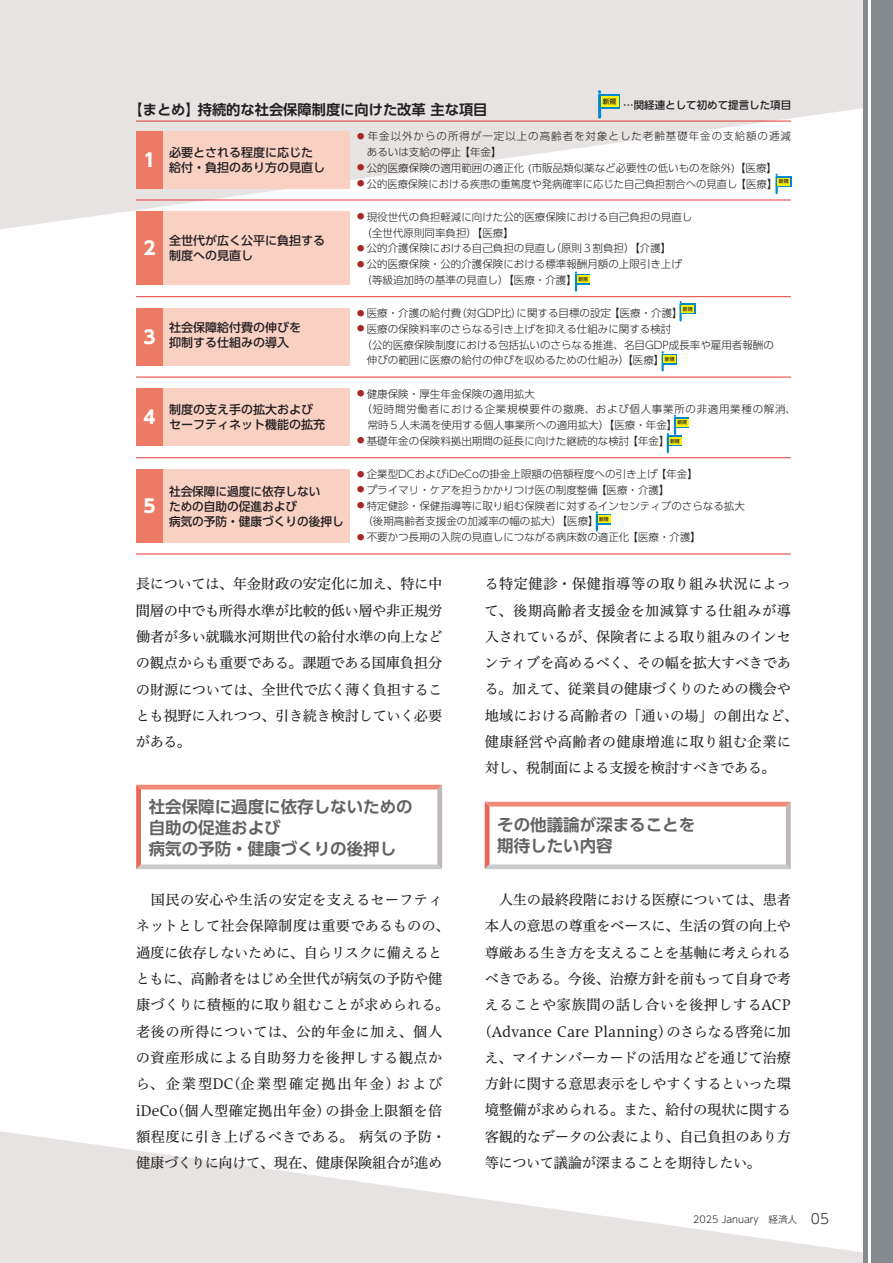
<style>
.page{position:relative;width:893px;height:1263px;background:#fff}
.page>*{position:absolute;margin:0;border:0;box-sizing:border-box;transform-origin:0 0}
.t1{font:700 18.15px "UD Shin Go Pro";color:#fff}
.t2{font:700 16.5px/21px "UD Shin Go Pro De";color:#636366}
.t3{font:14.25px/26.2px "Hiragino UD Serif Std W4";letter-spacing:-.015em;color:#231f20;text-align:justify}
.t4{font:14.25px/26.2px "Hiragino UD Serif Std W4";letter-spacing:.015em;color:#231f20}
.t5{font:14.25px "Hiragino UD Serif Std W4";letter-spacing:.005em;color:#231f20}
.t6{font:700 14.25px "UD Shin Go Pro De";color:#231f20}
.t7{font:14.25px "Hiragino UD Serif Std W4";letter-spacing:.02em;color:#231f20}
.t8{font:500 12px/15px "UD Shin Go Pro";color:#231f20}
.t9{font:300 10.5px/15.8px "UD Shin Go Pro";color:#231f20}
.t10{font:300 10.5px/15.8px "UD Shin Go Pro";letter-spacing:.09em;color:#231f20}
.t11{font:500 10.5px "UD Shin Go Pro";color:#231f20}
.t12{font:300 9.6px "UD Shin Go Pro";color:#231f20}
.t13{font:500 6.75px "UD Shin Go Pro";color:#231f20}
.t14{font:500 4.8px "UD Shin Go Pro";color:#231f20}
.s1{font-size:7.35px;color:#a82726}
.s2{font-size:13.8px}
</style>
<div class="page">
<svg style="left:0;top:0;width:863px;height:229px;fill:#e6e3e2"></svg>
<svg style="left:0;top:1131px;width:863px;height:132px;fill:#e6e3e2"></svg>
<hr style="left:863px;top:0;width:4px;height:1263px;background:#858a8e">
<div style="left:872px;top:0;width:21px;height:1263px;background:#858a8e"></div>
<svg style="left:136px;top:785px;width:306px;height:84px"></svg>
<svg style="left:485px;top:802px;width:306px;height:67px"></svg>
<div style="left:162px;top:131px;width:188px;height:58px;background:#f9d1c3"></div>
<div style="left:136px;top:131px;width:27px;height:58px;background:#ec7a65"></div>
<hr style="left:598px;top:93px;width:3px;height:26px;background:#0089cf;border-radius:2px">
<svg style="left:601px;top:94px;width:19px;height:14px"></svg>
<div style="left:601px;top:96px;width:17px;height:11px;background:#fff101"></div>
<hr style="left:775px;top:176px;width:3px;height:18px;background:#0089cf">
<svg style="left:777px;top:176px;width:14px;height:11px"></svg>
<div style="left:778px;top:178px;width:12px;height:7px;background:#fff101"></div>
<svg style="left:575px;top:271px;width:2px;height:21px"></svg>
<svg style="left:576px;top:274px;width:14px;height:10px"></svg>
<div style="left:577px;top:275px;width:12px;height:8px;background:#fff101"></div>
<hr style="left:679px;top:303px;width:3px;height:18px;background:#0089cf">
<svg style="left:681px;top:304px;width:14px;height:10px"></svg>
<div style="left:682px;top:305px;width:12px;height:8px;background:#fff101"></div>
<div style="left:675px;top:418px;width:14px;height:10px;background:#fff101"></div>
<svg style="left:667px;top:415px;width:9px;height:38px"></svg>
<svg style="left:668px;top:436px;width:14px;height:10px"></svg>
<div style="left:669px;top:437px;width:12px;height:8px;background:#fff101"></div>
<svg style="left:596px;top:511px;width:2px;height:20px"></svg>
<svg style="left:597px;top:514px;width:14px;height:10px"></svg>
<div style="left:598px;top:515px;width:12px;height:8px;background:#fff101"></div>
<svg style="left:662px;top:351px;width:2px;height:20px"></svg>
<svg style="left:663px;top:354px;width:14px;height:10px"></svg>
<div style="left:664px;top:355px;width:12px;height:8px;background:#fff101"></div>
<div style="left:162px;top:212px;width:188px;height:73px;background:#f9d1c3"></div>
<div style="left:136px;top:212px;width:27px;height:73px;background:#ec7a65"></div>
<div style="left:162px;top:308px;width:188px;height:58px;background:#f9d1c3"></div>
<div style="left:136px;top:308px;width:27px;height:58px;background:#ec7a65"></div>
<div style="left:162px;top:388px;width:188px;height:58px;background:#f9d1c3"></div>
<div style="left:136px;top:388px;width:27px;height:58px;background:#ec7a65"></div>
<div style="left:162px;top:469px;width:188px;height:73px;background:#f9d1c3"></div>
<div style="left:136px;top:469px;width:27px;height:73px;background:#ec7a65"></div>
<hr style="left:136px;top:457px;width:655px;height:1px;background:#e33a38">
<hr style="left:136px;top:554px;width:655px;height:1px;background:#e33a38">
<hr style="left:136px;top:377px;width:655px;height:1px;background:#e33a38">
<hr style="left:136px;top:296px;width:655px;height:1px;background:#e33a38">
<hr style="left:136px;top:200px;width:655px;height:1px;background:#e33a38">
<hr style="left:136px;top:121px;width:655px;height:1px;background:#e33a38">
<h3 class="t6" style="left:129px;top:98px;width:361px">【まとめ】持続的な社会保障制度に向けた改革 主な項目</h3>
<p class="t13" style="left:603px;top:96px;width:15px">新規</p>
<p class="t11" style="left:623px;top:97px;width:169px">…関経連として初めて提言した項目</p>
<p class="t8" style="left:141px;top:144px;width:186px;text-indent:28px">必要とされる程度に応じた<br><sup>１</sup> 給付・負担のあり方の見直し</p>
<p class="t8" style="left:143px;top:233px;width:183px;text-indent:26px">全世代が広く公平に負担する<br><sup>2</sup> 制度への見直し</p>
<p class="t8" style="left:143px;top:319px;width:159px;text-indent:26px">社会保障給付費の伸びを<br><sup>3</sup> 抑制する仕組みの導入</p>
<p class="t8" style="left:143px;top:402px;width:183px;text-indent:26px">制度の支え手の拡大および<br><sup>4</sup> セーフティネット機能の拡充</p>
<h1 class="t1" style="left:143px;top:491px;width:14px">5</h1>
<p class="t8" style="left:169px;top:483px;width:176px">社会保障に過度に依存しない<br>ための自助の促進および<br>病気の予防・健康づくりの後押し</p>
<p class="t10" style="left:357px;top:128px;width:435px"><span class="s1">●</span> 年金以外からの所得が一定以上の高齢者を対象とした老齢基礎年金の支給額の逓減　あるいは支給の停止 【年金】</p>
<p class="t9" style="left:357px;top:160px;width:421px"><span class="s1">●</span> 公的医療保険の適用範囲の適正化 (市販品類似薬など必要性の低いものを除外)【医療】</p>
<p class="t9" style="left:357px;top:175px;width:422px"><span class="s1">●</span> 公的医療保険における疾患の重篤度や発病確率に応じた自己負担割合への見直し 【医療】</p>
<p class="t14" style="left:779px;top:178px;width:11px">新規</p>
<p class="t9" style="left:357px;top:209px;width:337px"><span class="s1">●</span> 現役世代の負担軽減に向けた公的医療保険における自己負担の見直し　（全世代原則同率負担）【医療】</p>
<p class="t9" style="left:357px;top:240px;width:316px"><span class="s1">●</span> 公的介護保険における自己負担の見直し（原則３割負担）【介護】</p>
<p class="t9" style="left:357px;top:256px;width:326px"><span class="s1">●</span> 公的医療保険・公的介護保険における標準報酬月額の上限引き上げ　（等級追加時の基準の見直し）【医療・介護】</p>
<p class="t14" style="left:578px;top:275px;width:11px">新規</p>
<p class="t14" style="left:683px;top:305px;width:11px">新規</p>
<p class="t9" style="left:357px;top:305px;width:327px"><span class="s1">●</span> 医療・介護の給付費（対GDP比）に関する目標の設定 【医療・介護】</p>
<p class="t9" style="left:357px;top:321px;width:418px"><span class="s1">●</span> 医療の保険料率のさらなる引き上げを抑える仕組みに関する検討<br>　（公的医療保険制度における包括払いのさらなる推進、名目GDP成長率や雇用者報酬の　伸びの範囲に医療の給付の伸びを収めるための仕組み）【医療】</p>
<p class="t14" style="left:665px;top:355px;width:11px">新規</p>
<p class="t9" style="left:357px;top:385px;width:440px"><span class="s1">●</span> 健康保険・厚生年金保険の適用拡大<br>　（短時間労働者における企業規模要件の撤廃、および個人事業所の非適用業種の解消、　常時５人未満を使用する個人事業所への適用拡大）【医療・年金】</p>
<p class="t9" style="left:357px;top:433px;width:314px"><span class="s1">●</span> 基礎年金の保険料拠出期間の延長に向けた継続的な検討 【年金】</p>
<p class="t14" style="left:677px;top:419px;width:11px">新規</p>
<p class="t14" style="left:670px;top:437px;width:11px">新規</p>
<p class="t9" style="left:357px;top:466px;width:342px"><span class="s1">●</span> 企業型DCおよびiDeCoの掛金上限額の倍額程度への引き上げ 【年金】</p>
<p class="t9" style="left:357px;top:482px;width:314px"><span class="s1">●</span> プライマリ・ケアを担うかかりつけ医の制度整備 【医療・介護】</p>
<p class="t9" style="left:357px;top:497px;width:389px"><span class="s1">●</span> 特定健診・保健指導等に取り組む保険者に対するインセンティブのさらなる拡大　（後期高齢者支援金の加減率の幅の拡大）【医療】</p>
<p class="t9" style="left:357px;top:529px;width:345px"><span class="s1">●</span> 不要かつ長期の入院の見直しにつながる病床数の適正化 【医療・介護】</p>
<p class="t14" style="left:599px;top:515px;width:11px">新規</p>
<h3 class="t3" style="left:136px;top:570px;width:308px">長については、年金財政の安定化に加え、特に中間層の中でも所得水準が比較的低い層や非正規労働者が多い就職氷河期世代の給付水準の向上などの観点からも重要である。課題である国庫負担分の財源については、全世代で広く薄く負担することも視野に入れつつ、引き続き検討していく必要がある。</h3>
<h2 class="t2" style="left:149px;top:795px;width:265px">社会保障に過度に依存しないための自助の促進および<br>病気の予防・健康づくりの後押し</h2>
<p class="t4" style="left:136px;top:886px;width:315px">　国民の安心や生活の安定を支えるセーフティネットとして社会保障制度は重要であるものの、過度に依存しないために、自らリスクに備えるとともに、高齢者をはじめ全世代が病気の予防や健康づくりに積極的に取り組むことが求められる。老後の所得については、公的年金に加え、個人の資産形成による自助努力を後押しする観点から、企業型DC(企業型確定拠出年金）およびiDeCo(個人型確定拠出年金）の掛金上限額を倍額程度に引き上げるべきである。 病気の予防・健康づくりに向けて、現在、健康保険組合が進め</p>
<h3 class="t3" style="left:484px;top:570px;width:315px;text-align:left">る特定健診・保健指導等の取り組み状況によって、後期高齢者支援金を加減算する仕組みが導入されているが、保険者による取り組みのインセンティブを高めるべく、その幅を拡大すべきである。加えて、従業員の健康づくりのための機会や地域における高齢者の「通いの場」の創出など、健康経営や高齢者の健康増進に取り組む企業に対し、税制面による支援を検討すべきである。</h3>
<h2 class="t2" style="left:497px;top:814px;width:199px">その他議論が深まることを期待したい内容</h2>
<h3 class="t3" style="left:485px;top:886px;width:308px">　人生の最終段階における医療については、患者</h3>
<h3 class="t3" style="left:485px;top:912px;width:308px">本人の意思の尊重をベースに、生活の質の向上や</h3>
<h3 class="t3" style="left:485px;top:938px;width:308px">尊厳ある生き方を支えることを基軸に考えられる</h3>
<h3 class="t3" style="left:485px;top:964px;width:308px">べきである。今後、治療方針を前もって自身で考</h3>
<h3 class="t7" style="left:485px;top:994px;width:308px">えることや家族間の話し合いを後押しするACP</h3>
<h3 class="t5" style="left:477px;top:1020px;width:315px">（Advance Care Planning）のさらなる啓発に加</h3>
<h3 class="t3" style="left:485px;top:1043px;width:308px">え、マイナンバーカードの活用などを通じて治療</h3>
<h3 class="t3" style="left:485px;top:1070px;width:308px">方針に関する意思表示をしやすくするといった環</h3>
<h3 class="t3" style="left:485px;top:1096px;width:308px">境整備が求められる。また、給付の現状に関する</h3>
<h3 class="t3" style="left:485px;top:1122px;width:308px">客観的なデータの公表により、自己負担のあり方</h3>
<h3 class="t3" style="left:485px;top:1149px;width:278px">等について議論が深まることを期待したい。</h3>
<p class="t12" style="left:693px;top:1211px;width:137px">2025 January　経済人<span class="s2">　05</span></p>
</div>
